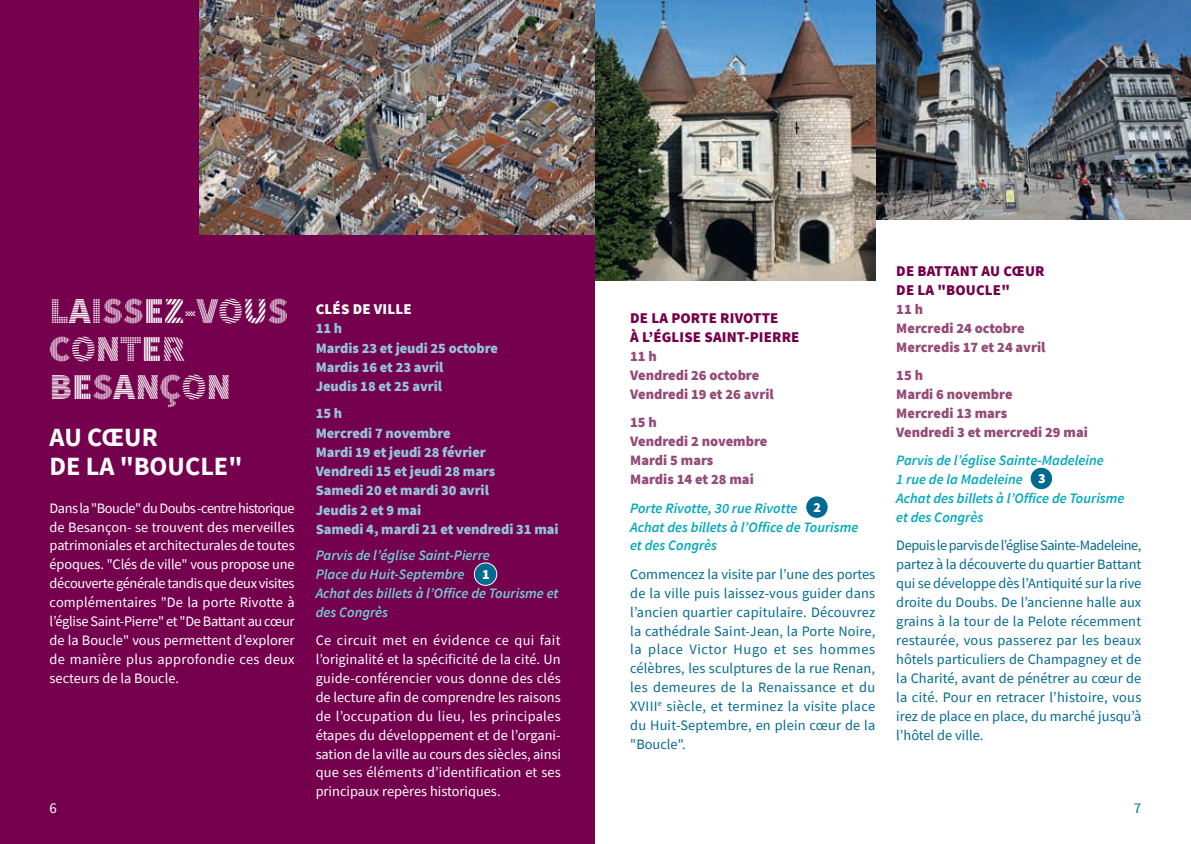
<style>
.page{position:relative;width:1191px;height:844px;background:#fff}
.page>*{position:absolute;margin:0;border:0;box-sizing:border-box;transform-origin:0 0}
.t1{font:900 36.75px/37.8px "Source Sans Pro DISPLAYV2";color:#fff}
.t2{font:700 26.25px/28.3px "Source Sans Pro";color:#fff}
.t3{font:900 14.88px/18.9px "Source Sans Pro";letter-spacing:.01em;color:#74004e}
.t4{font:900 14.88px "Source Sans Pro";letter-spacing:.01em;color:#fff}
.t5{font:14.88px "Source Sans Pro";color:#fff}
.t6{font:14.88px "Source Sans Pro";color:#006991}
.t7{font:14.35px/18.9px "Source Sans Pro";color:#006991;text-align:justify}
.t8{font:14.35px/18.9px "Source Sans Pro";color:#fff;text-align:justify}
.t9{font:900 14.35px/19.2px "Source Sans Pro";letter-spacing:-.005em;color:#94c3da}
.t10{font:900 14.35px/18.9px "Source Sans Pro";color:#944a77}
.t11{font:italic 600 14.35px/18.9px "Source Sans Pro";color:#00a8bd}
.t12{font:italic 600 14.35px/18.9px "Source Sans Pro";color:#74cbd8}
.t13{font:900 14px "Source Sans Pro";color:#fff}
</style>
<div class="page">
<div style="left:0;top:0;width:595px;height:843px;background:#74004e"></div>
<img style="left:199px;top:0;width:396px;height:235px">
<img style="left:876px;top:0;width:315px;height:219px">
<img style="left:595px;top:0;width:281px;height:280px">
<div style="left:474px;top:562px;width:23px;height:23px;background:#006991;border-radius:50%"></div>
<div style="left:474px;top:562px;width:23px;height:23px;border:1px solid #fff;border-radius:50%"></div>
<div style="left:805px;top:496px;width:23px;height:22px;background:#006991;border-radius:50%"></div>
<div style="left:805px;top:495px;width:23px;height:23px;border:1px solid #fff;border-radius:50%"></div>
<div style="left:1030px;top:467px;width:22px;height:22px;background:#006991;border-radius:50%"></div>
<div style="left:1029px;top:466px;width:24px;height:24px;border:1px solid #fff;border-radius:50%"></div>
<h1 class="t1" style="left:50px;top:293px;width:240px">LAISSEZ-VOUS<br>CONTER<br>BESANÇON</h1>
<h2 class="t2" style="left:50px;top:423px;width:194px">AU CŒUR<br>DE LA "BOUCLE"</h2>
<p class="t8" style="left:50px;top:498px;width:246px">Dans la "Boucle" du Doubs -centre historique de Besançon- se trouvent des merveilles patrimoniales et architecturales de toutes époques. "Clés de ville" vous propose une découverte générale tandis que deux visites complémentaires "De la porte Rivotte à l’église Saint-Pierre" et "De Battant au cœur de la Boucle" vous permettent d’explorer de manière plus approfondie ces deux secteurs de la Boucle.</p>
<p class="t4" style="left:316px;top:299px;width:98px">CLÉS DE VILLE</p>
<p class="t9" style="left:316px;top:318px;width:184px">11 h<br>Mardis 23 et jeudi 25 octobre<br>Mardis 16 et 23 avril<br>Jeudis 18 et 25 avril</p>
<p class="t9" style="left:316px;top:403px;width:244px">15 h<br>Mercredi 7 novembre<br>Mardi 19 et jeudi 28 février<br>Vendredi 15 et jeudi 28 mars<br>Samedi 20 et mardi 30 avril<br>Jeudis 2 et 9 mai<br>Samedi 4, mardi 21 et vendredi 31 mai</p>
<p class="t12" style="left:316px;top:545px;width:244px">Parvis de l’église Saint-Pierre<br>Place du Huit-Septembre<br>Achat des billets à l’Office de Tourisme et des Congrès</p>
<p class="t8" style="left:316px;top:630px;width:247px">Ce circuit met en évidence ce qui fait l’originalité et la spécificité de la cité. Un guide-conférencier vous donne des clés de lecture afin de comprendre les raisons de l’occupation du lieu, les principales étapes du développement et de l’organi&shy;sation de la ville au cours des siècles, ainsi que ses éléments d’identification et ses principaux repères historiques.</p>
<p class="t13" style="left:482px;top:564px;width:9px">1</p>
<p class="t3" style="left:630px;top:309px;width:171px">DE LA PORTE RIVOTTE<br>À L’ÉGLISE SAINT-PIERRE</p>
<p class="t10" style="left:630px;top:347px;width:145px">11 h<br>Vendredi 26 octobre<br>Vendredi 19 et 26 avril</p>
<p class="t10" style="left:630px;top:413px;width:139px">15 h<br>Vendredi 2 novembre<br>Mardi 5 mars<br>Mardis 14 et 28 mai</p>
<p class="t11" style="left:630px;top:498px;width:230px">Porte Rivotte, 30 rue Rivotte<br>Achat des billets à l’Office de Tourisme et des Congrès</p>
<p class="t7" style="left:630px;top:564px;width:247px">Commencez la visite par l’une des portes de la ville puis laissez-vous guider dans l’ancien quartier capitulaire. Découvrez la cathédrale Saint-Jean, la Porte Noire, la place Victor Hugo et ses hommes célèbres, les sculptures de la rue Renan, les demeures de la Renaissance et du XVIII<sup>e</sup> siècle, et terminez la visite place du Huit-Septembre, en plein cœur de la "Boucle".</p>
<p class="t13" style="left:813px;top:497px;width:9px">2</p>
<p class="t3" style="left:896px;top:261px;width:150px">DE BATTANT AU CŒUR<br>DE LA "BOUCLE"</p>
<p class="t10" style="left:896px;top:299px;width:151px">11 h<br>Mercredi 24 octobre<br>Mercredis 17 et 24 avril</p>
<p class="t10" style="left:896px;top:365px;width:193px">15 h<br>Mardi 6 novembre<br>Mercredi 13 mars<br>Vendredi 3 et mercredi 29 mai</p>
<p class="t11" style="left:896px;top:450px;width:230px">Parvis de l’église Sainte-Madeleine<br>1 rue de la Madeleine<br>Achat des billets à l’Office de Tourisme et des Congrès</p>
<p class="t7" style="left:896px;top:536px;width:247px">Depuis le parvis de l’église Sainte-Madeleine, partez à la découverte du quartier Battant qui se développe dès l’Antiquité sur la rive droite du Doubs. De l’ancienne halle aux grains à la tour de la Pelote récemment restaurée, vous passerez par les beaux hôtels particuliers de Champagney et de la Charité, avant de pénétrer au cœur de la cité. Pour en retracer l’histoire, vous irez de place en place, du marché jusqu’à l’hôtel de ville.</p>
<p class="t13" style="left:1038px;top:468px;width:9px">3</p>
<p class="t5" style="left:50px;top:797px;width:9px">6</p>
<p class="t6" style="left:1134px;top:797px;width:9px">7</p>
</div>
